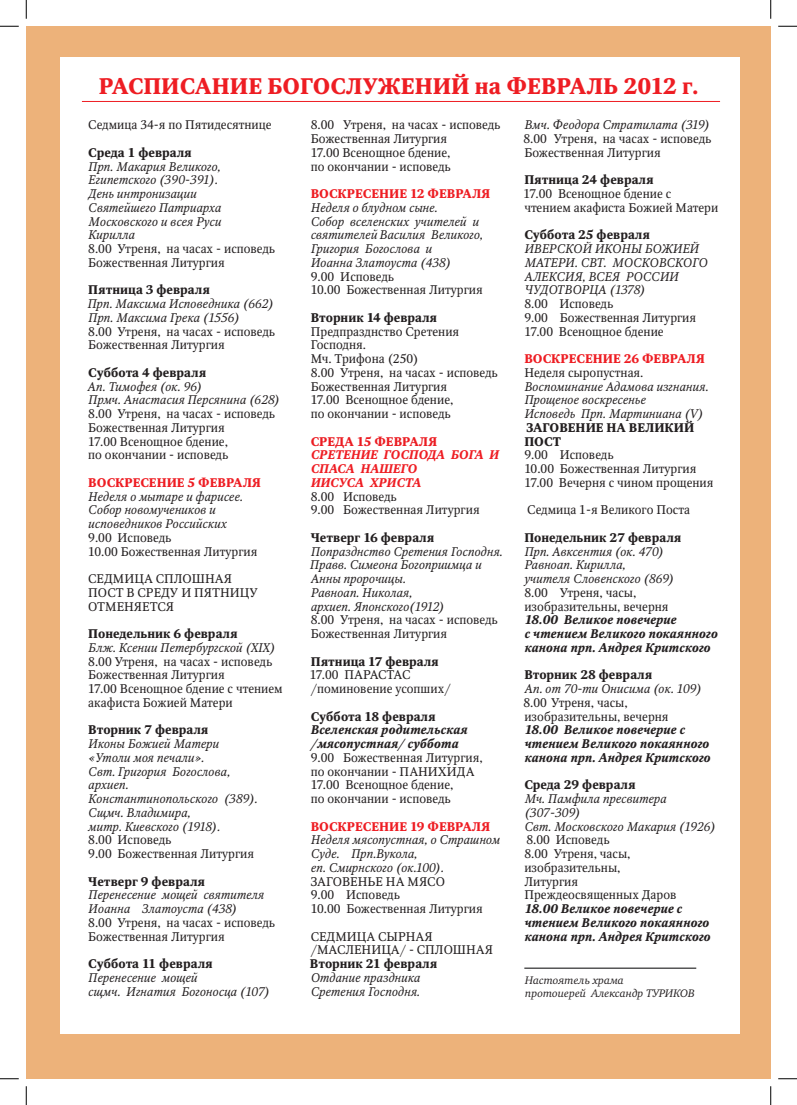
<style>
.page{position:relative;width:797px;height:1105px;background:#fff}
.page>*{position:absolute;margin:0;border:0;box-sizing:border-box;transform-origin:0 0}
.t1{font:700 22.5px "Octava C";color:#ee1d23}
.t2{font:12.5px/13.8px "Octava C";color:#231f20}
.t3{font:italic 12.5px/13.8px "Octava C";color:#231f20}
.t4{font:700 12.5px/13.8px "Octava C";color:#231f20}
.t5{font:italic 700 12.5px/13.8px "Octava C";color:#231f20}
.t6{font:700 12.5px "Octava C";color:#ee1d23}
.t7{font:italic 700 12.5px/13.8px "Octava C";color:#ee1d23}
.t8{font:700 12.5px "Octava C";color:#eb1c22}
.t9{font:italic 11.25px/13.8px "Charter C";color:#231f20}
</style>
<div class="page">
<div style="left:26px;top:26px;width:744px;height:1053px;background:#edb27a"></div>
<div style="left:61px;top:57px;width:679px;height:977px;background:#fff"></div>
<hr style="left:82px;top:101px;width:638px;height:1px;background:#ee1d23">
<hr style="left:524px;top:968px;width:172px;height:1px;background:#000002">
<svg style="left:0;top:25px;width:19px;height:2px"></svg>
<svg style="left:778px;top:25px;width:19px;height:2px"></svg>
<svg style="left:0;top:1078px;width:19px;height:1px"></svg>
<svg style="left:778px;top:1078px;width:19px;height:1px"></svg>
<svg style="left:25px;top:0;width:2px;height:19px"></svg>
<svg style="left:25px;top:1086px;width:2px;height:19px"></svg>
<svg style="left:770px;top:0;width:1px;height:19px"></svg>
<svg style="left:770px;top:1086px;width:1px;height:19px"></svg>
<h1 class="t1" style="left:99px;top:74px;width:601px">РАСПИСАНИЕ БОГОСЛУЖЕНИЙ на ФЕВРАЛЬ 2012 г.</h1>
<p class="t2" style="left:88px;top:118px;width:185px">Седмица 34-я по Пятидесятнице</p>
<p class="t4" style="left:88px;top:146px;width:105px">Среда 1 февраля</p>
<p class="t3" style="left:88px;top:160px;width:135px">Прп. Макария Великого,<br>Египетского (390-391).<br>День интронизации<br>Святейшего Патриарха<br>Московского и всея Руси<br>Кирилла</p>
<p class="t2" style="left:88px;top:242px;width:188px">8.00 Утреня, на часах - исповедь<br>Божественная Литургия</p>
<p class="t4" style="left:88px;top:283px;width:123px">Пятница 3 февраля</p>
<p class="t3" style="left:87px;top:297px;width:188px">Прп. Максима Исповедника (662)<br>Прп. Максима Грека (1556)</p>
<p class="t2" style="left:88px;top:325px;width:188px">8.00 Утреня, на часах - исповедь<br>Божественная Литургия</p>
<p class="t4" style="left:88px;top:366px;width:119px">Суббота 4 февраля</p>
<p class="t3" style="left:87px;top:380px;width:194px">Ап. Тимофея (ок. 96)<br>Прмч. Анастасия Персянина (628)</p>
<p class="t2" style="left:88px;top:407px;width:188px">8.00 Утреня, на часах - исповедь<br>Божественная Литургия<br>17.00 Всенощное бдение,<br>по окончании - исповедь</p>
<p class="t6" style="left:88px;top:475px;width:19px">Воскресение</p>
<p class="t6" style="left:188px;top:475px;width:21px">5 февраля</p>
<p class="t3" style="left:88px;top:490px;width:156px">Неделя о мытаре и фарисее.<br>Собор новомучеников и исповедников Российских</p>
<p class="t2" style="left:88px;top:531px;width:171px">9.00 Исповедь<br>10.00 Божественная Литургия</p>
<p class="t2" style="left:88px;top:572px;width:19px">Седмица</p>
<p class="t2" style="left:156px;top:572px;width:10px">спло</p>
<p class="t2" style="left:192px;top:572px;width:23px">шная</p>
<p class="t2" style="left:88px;top:586px;width:10px">пост</p>
<p class="t2" style="left:127px;top:586px;width:21px">в среду</p>
<p class="t2" style="left:181px;top:586px;width:23px">и пятницу</p>
<p class="t2" style="left:88px;top:600px;width:10px">отменяется</p>
<p class="t4" style="left:88px;top:627px;width:151px">Понедельник 6 февраля</p>
<p class="t3" style="left:88px;top:641px;width:188px">Блж. Ксении Петербургской (XIX)</p>
<p class="t2" style="left:88px;top:655px;width:196px">8.00 Утреня, на часах - исповедь<br>Божественная Литургия<br>17.00 Всенощное бдение с чтением акафиста Божией Матери</p>
<p class="t4" style="left:88px;top:723px;width:122px">Вторник 7 февраля</p>
<p class="t3" style="left:88px;top:737px;width:171px">Иконы Божией Матери «Утоли моя печали».<br>Свт. Григория Богослова, архиеп.<br>Константинопольского (389).<br>Сщмч. Владимира,<br>митр. Киевского (1918).</p>
<p class="t2" style="left:88px;top:833px;width:167px">8.00 Исповедь<br>9.00 Божественная Литургия</p>
<p class="t4" style="left:88px;top:875px;width:118px">Четверг 9 февраля</p>
<p class="t3" style="left:88px;top:888px;width:177px">Перенесение мощей святителя<br>Иоанна Златоуста (438)</p>
<p class="t2" style="left:88px;top:916px;width:188px">8.00 Утреня, на часах - исповедь<br>Божественная Литургия</p>
<p class="t4" style="left:88px;top:957px;width:126px">Суббота 11 февраля</p>
<p class="t3" style="left:88px;top:971px;width:183px">Перенесение мощей<br>сщмч. Игнатия Богоносца (107)</p>
<p class="t2" style="left:311px;top:118px;width:191px">8.00 Утреня, на часах - исповедь<br>Божественная Литургия<br>17.00 Всенощное бдение,<br>по окончании - исповедь</p>
<p class="t6" style="left:311px;top:187px;width:19px">Воскресение</p>
<p class="t6" style="left:410px;top:187px;width:28px">12 февраля</p>
<p class="t3" style="left:311px;top:201px;width:173px">Неделя о блудном сыне.<br>Собор вселенских учителей и святителей Василия Великого,<br>Григория Богослова и<br>Иоанна Златоуста (438)</p>
<p class="t2" style="left:311px;top:270px;width:173px">9.00 Исповедь<br>10.00 Божественная Литургия</p>
<p class="t4" style="left:311px;top:311px;width:128px">Вторник 14 февраля</p>
<p class="t2" style="left:311px;top:325px;width:189px">Предпразднство Сретения<br>Господня.<br>Мч. Трифона (250)<br>8.00 Утреня, на часах - исповедь<br>Божественная Литургия<br>17.00 Всенощное бдение,<br>по окончании - исповедь</p>
<p class="t8" style="left:311px;top:434px;width:19px">Среда</p>
<p class="t8" style="left:357px;top:434px;width:28px">15 февраля</p>
<p class="t7" style="left:311px;top:448px;width:190px">СРЕТЕНИЕ ГОСПОДА БОГА И<br>СПАСА НАШЕГО<br>ИИСУСА ХРИСТА</p>
<p class="t2" style="left:311px;top:490px;width:170px">8.00 Исповедь<br>9.00 Божественная Литургия</p>
<p class="t4" style="left:311px;top:531px;width:125px">Четверг 16 февраля</p>
<p class="t3" style="left:310px;top:545px;width:194px">Попразднство Сретения Господня.<br>Правв. Симеона Богоприимца и<br>Анны пророчицы.<br>Равноап. Николая,<br>архиеп. Японского(1912)</p>
<p class="t2" style="left:311px;top:613px;width:189px">8.00 Утреня, на часах - исповедь<br>Божественная Литургия</p>
<p class="t4" style="left:311px;top:655px;width:129px">Пятница 17 февраля</p>
<p class="t2" style="left:310px;top:668px;width:142px">17.00 ПАРАСТАС /поминовение усопших/</p>
<p class="t4" style="left:311px;top:710px;width:126px">Суббота 18 февраля</p>
<p class="t5" style="left:311px;top:723px;width:158px">Вселенская родительская /мясопустная/ суббота</p>
<p class="t2" style="left:311px;top:751px;width:173px">9.00 Божественная Литургия, по окончании - ПАНИХИДА<br>17.00 Всенощное бдение,<br>по окончании - исповедь</p>
<p class="t6" style="left:311px;top:819px;width:19px">Воскресение</p>
<p class="t6" style="left:410px;top:819px;width:28px">19 февраля</p>
<p class="t3" style="left:311px;top:833px;width:191px">Неделя мясопустная, о Страшном<br>Суде. Прп.Вукола,<br>еп. Смирнского (ок.100).</p>
<p class="t2" style="left:311px;top:875px;width:173px">ЗАГОВЕНЬЕ НА МЯСО<br>9.00 Исповедь<br>10.00 Божественная Литургия</p>
<p class="t2" style="left:311px;top:930px;width:19px">Седмица</p>
<p class="t2" style="left:378px;top:930px;width:30px">сырная</p>
<p class="t2" style="left:311px;top:943px;width:17px">/масленица</p>
<p class="t2" style="left:400px;top:943px;width:27px">/ - спло</p>
<p class="t2" style="left:453px;top:943px;width:23px">шная</p>
<p class="t4" style="left:310px;top:957px;width:129px">Вторник 21 февраля</p>
<p class="t3" style="left:311px;top:971px;width:111px">Отдание праздника<br>Сретения Господня.</p>
<p class="t3" style="left:524px;top:118px;width:187px">Вмч. Феодора Стратилата (319)</p>
<p class="t2" style="left:523px;top:132px;width:190px">8.00 Утреня, на часах - исповедь<br>Божественная Литургия</p>
<p class="t4" style="left:524px;top:173px;width:131px">Пятница 24 февраля</p>
<p class="t2" style="left:523px;top:187px;width:196px">17.00 Всенощное бдение с чтением акафиста Божией Матери</p>
<p class="t4" style="left:524px;top:228px;width:127px">Суббота 25 февраля</p>
<p class="t3" style="left:524px;top:242px;width:19px">Иверско</p>
<p class="t3" style="left:582px;top:242px;width:23px">й икон</p>
<p class="t3" style="left:630px;top:242px;width:70px">ы Божией</p>
<p class="t3" style="left:524px;top:256px;width:21px">Матери</p>
<p class="t3" style="left:575px;top:256px;width:59px">. Свт. Московского</p>
<p class="t3" style="left:524px;top:270px;width:27px">Алексия</p>
<p class="t3" style="left:582px;top:270px;width:15px">, всея</p>
<p class="t3" style="left:625px;top:270px;width:18px">России</p>
<p class="t3" style="left:524px;top:283px;width:18px">чудотвор</p>
<p class="t3" style="left:589px;top:283px;width:58px">ца (1378)</p>
<p class="t2" style="left:524px;top:297px;width:173px">8.00 Исповедь<br>9.00 Божественная Литургия<br>17.00 Всенощное бдение</p>
<p class="t6" style="left:524px;top:352px;width:19px">Воскресение</p>
<p class="t6" style="left:623px;top:352px;width:29px">26 февраля</p>
<p class="t2" style="left:524px;top:366px;width:121px">Неделя сыропустная.</p>
<p class="t3" style="left:524px;top:380px;width:185px">Воспоминание Адамова изгнания.<br>Прощеное воскресенье<br>Исповедь Прп. Мартиниана (V)</p>
<p class="t4" style="left:524px;top:421px;width:171px">ЗАГОВЕНИЕ НА ВЕЛИКИЙ<br>ПОСТ</p>
<p class="t2" style="left:524px;top:448px;width:191px">9.00 Исповедь<br>10.00 Божественная Литургия<br>17.00 Вечерня с чином прощения</p>
<p class="t2" style="left:527px;top:503px;width:164px">Седмица 1-я Великого Поста</p>
<p class="t4" style="left:524px;top:531px;width:159px">Понедельник 27 февраля</p>
<p class="t3" style="left:524px;top:545px;width:151px">Прп. Авксентия (ок. 470)<br>Равноап. Кирилла, учителя Словенского (869)</p>
<p class="t2" style="left:524px;top:586px;width:146px">8.00 Утреня, часы, изобразительны, вечерня</p>
<p class="t5" style="left:524px;top:613px;width:195px">18.00 Великое повечерие<br>с чтением Великого покаянного канона прп. Андрея Критского</p>
<p class="t4" style="left:524px;top:668px;width:129px">Вторник 28 февраля</p>
<p class="t3" style="left:524px;top:682px;width:179px">Ап. от 70-ти Онисима (ок. 109)</p>
<p class="t2" style="left:523px;top:696px;width:147px">8.00 Утреня, часы, изобразительны, вечерня</p>
<p class="t5" style="left:524px;top:723px;width:188px">18.00 Великое повечерие с чтением Великого покаянного канона прп. Андрея Критского</p>
<p class="t4" style="left:524px;top:778px;width:113px">Среда 29 февраля</p>
<p class="t3" style="left:524px;top:792px;width:193px">Мч. Памфила пресвитера (307-309)<br>Свт. Московского Макария (1926)</p>
<p class="t2" style="left:524px;top:833px;width:153px">8.00 Исповедь<br>8.00 Утреня, часы, изобразительны,<br>Литургия<br>Преждеосвященных Даров</p>
<p class="t5" style="left:524px;top:902px;width:188px">18.00 Великое повечерие с чтением Великого покаянного канона прп. Андрея Критского</p>
<p class="t9" style="left:525px;top:973px;width:171px">Настоятель храма<br>протоиерей Александр ТУРИКОВ</p>
</div>
